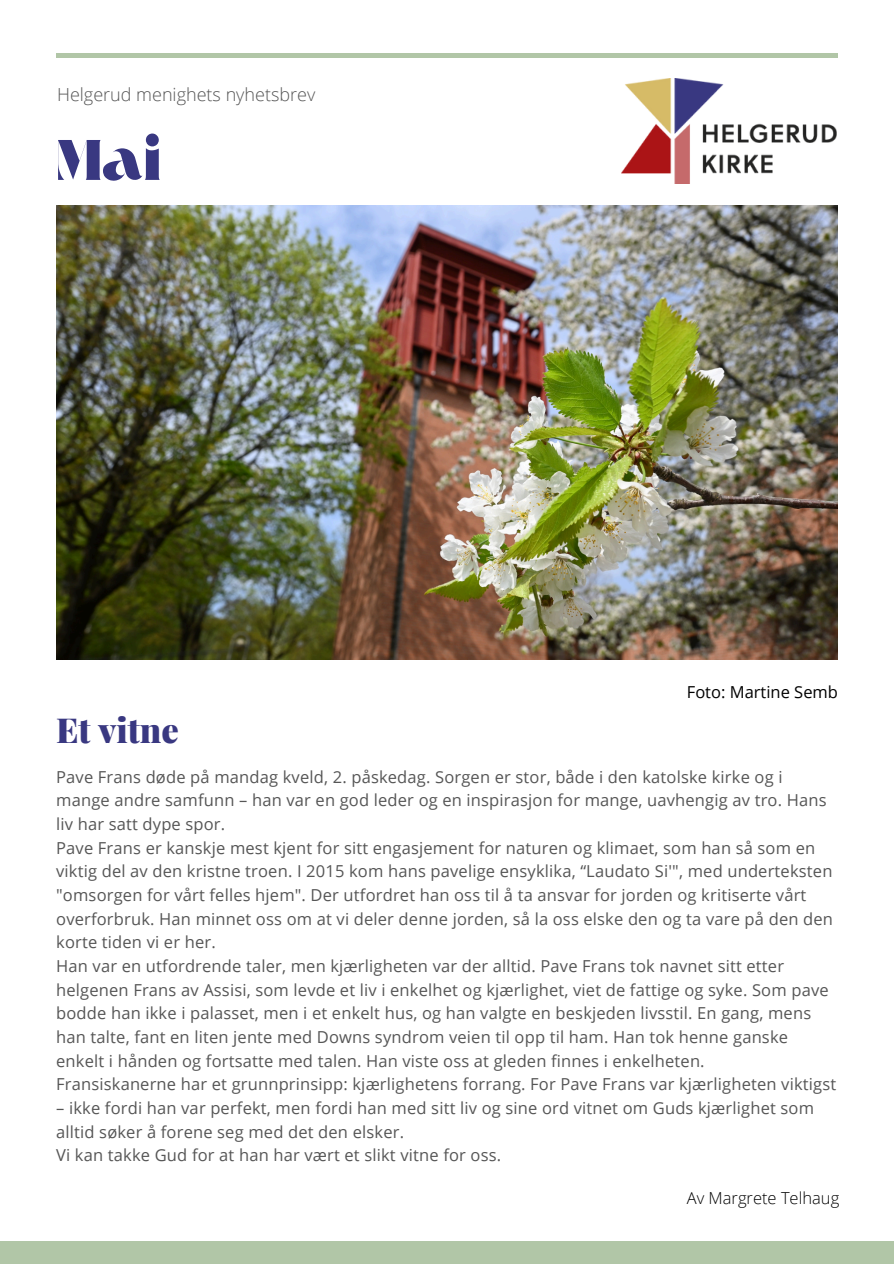
<style>
.page{position:relative;width:894px;height:1264px;background:#fff}
.page>*{position:absolute;margin:0;border:0;box-sizing:border-box;transform-origin:0 0}
.t1{font:57px "Foda Display";color:#393881}
.t2{font:900 34.5px "Playfair Display";color:#393881}
.t3{font:300 18px "Open Sans";color:#565656}
.t4{font:16.5px/23.7px "Open Sans";letter-spacing:.01em;color:#565656}
.t5{font:300 16.5px "Open Sans";color:#000}
.t6{font:16.5px "Open Sans";color:#000}
</style>
<div class="page">
<div style="left:0;top:1241px;width:893px;height:22px;background:#b1c6a7"></div>
<div style="left:56px;top:53px;width:781px;height:5px;background:#b1c6a7"></div>
<img style="left:621px;top:79px;width:215px;height:105px">
<img style="left:56px;top:205px;width:781px;height:454px">
<p class="t3" style="left:57px;top:82px;width:260px">Helgerud menighets nyhetsbrev</p>
<h1 class="t1" style="left:57px;top:137px;width:105px">Mai</h1>
<p class="t2" style="left:56px;top:706px;width:124px">Et vitne</p>
<p class="t6" style="left:686px;top:680px;width:153px">Foto: Martine Semb</p>
<p class="t4" style="left:56px;top:764px;width:771px">Pave Frans døde på mandag kveld, 2. påskedag. Sorgen er stor, både i den katolske kirke og i mange andre samfunn – han var en god leder og en inspirasjon for mange, uavhengig av tro. Hans liv har satt dype spor.</p>
<p class="t4" style="left:56px;top:835px;width:778px">Pave Frans er kanskje mest kjent for sitt engasjement for naturen og klimaet, som han så som en viktig del av den kristne troen. I 2015 kom hans pavelige ensyklika, “Laudato Si'", med underteksten "omsorgen for vårt felles hjem". Der utfordret han oss til å ta ansvar for jorden og kritiserte vårt overforbruk. Han minnet oss om at vi deler denne jorden, så la oss elske den og ta vare på den den korte tiden vi er her.</p>
<h2 class="t4" style="left:56px;top:953px;width:773px">Han var en utfordrende taler, men kjærligheten var der alltid. Pave Frans tok navnet sitt etter helgenen Frans av Assisi, som levde et liv i enkelhet og kjærlighet, viet de fattige og syke. Som pave bodde han ikke i palasset, men i et enkelt hus, og han valgte en beskjeden livsstil. En gang, mens han talte, fant en liten jente med Downs syndrom veien til opp til ham. Han tok henne ganske enkelt i hånden og fortsatte med talen. Han viste oss at gleden finnes i enkelheten.</h2>
<p class="t4" style="left:56px;top:1071px;width:781px">Fransiskanerne har et grunnprinsipp: kjærlighetens forrang. For Pave Frans var kjærligheten viktigst</p>
<p class="t4" style="left:56px;top:1095px;width:759px">– ikke fordi han var perfekt, men fordi han med sitt liv og sine ord vitnet om Guds kjærlighet som alltid søker å forene seg med det den elsker.</p>
<p class="t4" style="left:56px;top:1142px;width:446px">Vi kan takke Gud for at han har vært et slikt vitne for oss.</p>
<p class="t5" style="left:686px;top:1186px;width:154px">Av Margrete Telhaug</p>
</div>
